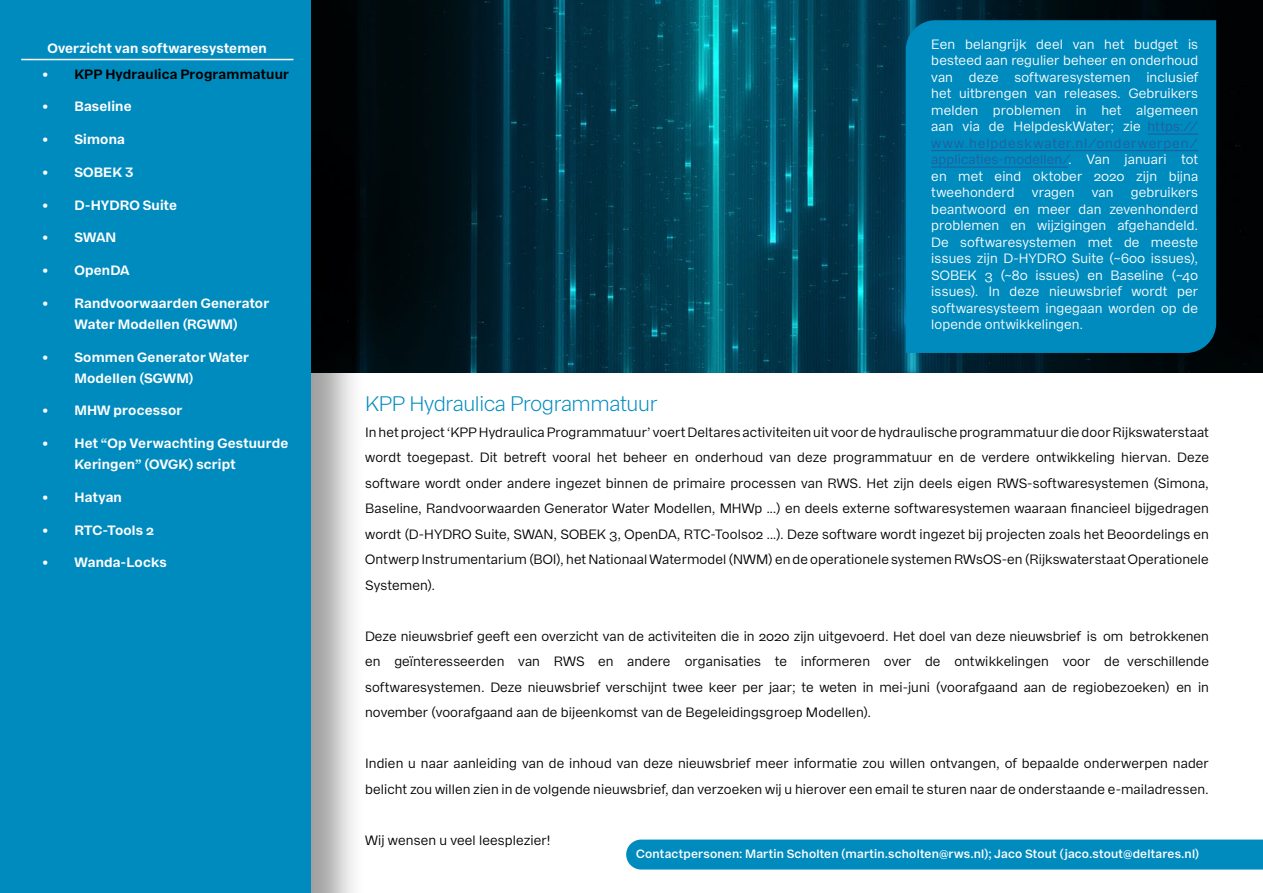
<style>
.page{position:relative;width:1263px;height:893px;background:#fff}
.page>*{position:absolute;margin:0;border:0;box-sizing:border-box;transform-origin:0 0}
.hoofstuk_titel_klein{font:300 21px "Franca";letter-spacing:-.02em;color:#008bbf}
.Platte_tekst{font:13.5px/25.5px "Franca";letter-spacing:.01em;color:#000;text-align:justify}
.Inleiding_rechts_bov{font:13.5px/16.5px "Franca";letter-spacing:.01em;color:#fff;text-align:justify}
.Inhoudsopgave{font:700 13.5px/21px "Franca";letter-spacing:.015em;color:#fff}
.t1{font:700 13.5px "Franca";letter-spacing:.015em;color:#000}
.contactpersonen_balk{font:600 12px "Franca";letter-spacing:.02em;color:#fff}
.s1{color:#fff}
.s2{color:#215e9e}
</style>
<div class="page">
<img style="left:365px;top:0;width:898px;height:372px">
<div style="left:0;top:0;width:365px;height:893px;background:#000;opacity:.38"></div>
<div style="left:0;top:0;width:310px;height:893px;background:#008bbf"></div>
<hr style="left:21px;top:59px;width:272px;height:1px;background:#fff">
<div style="left:906px;top:20px;width:310px;height:333px;background:#008bbf"></div>
<hr style="left:1147px;top:134px;width:51px;height:1px;background:#215e9e">
<hr style="left:931px;top:150px;width:267px;height:1px;background:#215e9e">
<hr style="left:931px;top:167px;width:137px;height:1px;background:#215e9e">
<div style="left:626px;top:839px;width:637px;height:30px;background:#008bbf"></div>
<p class="Inhoudsopgave" style="left:47px;top:38px;width:221px">Overzicht van softwaresystemen</p>
<p class="t1" style="left:43px;top:65px;width:248px"><span class="s1">•</span> KPP Hydraulica Programmatuur</p>
<p class="Inhoudsopgave" style="left:43px;top:96px;width:91px">• Baseline</p>
<p class="Inhoudsopgave" style="left:43px;top:129px;width:84px">• Simona</p>
<p class="Inhoudsopgave" style="left:43px;top:162px;width:92px">• SOBEK 3</p>
<p class="Inhoudsopgave" style="left:43px;top:194px;width:136px">• D-HYDRO Suite</p>
<p class="Inhoudsopgave" style="left:43px;top:227px;width:75px">• SWAN</p>
<p class="Inhoudsopgave" style="left:43px;top:260px;width:89px">• OpenDA</p>
<p class="Inhoudsopgave" style="left:43px;top:293px;width:228px;text-align:center">• Randvoorwaarden Generator<br>Water Modellen (RGWM)</p>
<p class="Inhoudsopgave" style="left:74px;top:346px;width:176px;text-indent:-32px">• Sommen Generator Water<br>Modellen (SGWM)</p>
<p class="Inhoudsopgave" style="left:43px;top:400px;width:141px">• MHW processor</p>
<p class="Inhoudsopgave" style="left:74px;top:433px;width:215px;text-indent:-32px">• Het “Op Verwachting Gestuurde<br>Keringen” (OVGK) script</p>
<p class="Inhoudsopgave" style="left:43px;top:487px;width:81px">• Hatyan</p>
<p class="Inhoudsopgave" style="left:43px;top:520px;width:113px">• RTC-Tools 2</p>
<p class="Inhoudsopgave" style="left:43px;top:552px;width:126px">• Wanda-Locks</p>
<p class="Inleiding_rechts_bov" style="left:931px;top:36px;width:268px">Een belangrijk deel van het budget is besteed aan regulier beheer en onderhoud van deze softwaresystemen inclusief het uitbrengen van releases. Gebruikers melden problemen in het algemeen aan via de HelpdeskWater; zie <span class="s2">https:// www.helpdeskwater.nl/onderwerpen/ applicaties-modellen/</span>. Van januari tot en met eind oktober 2020 zijn bijna tweehonderd</p>
<p class="Inleiding_rechts_bov" style="left:931px;top:184px;width:268px;text-indent:199px">gebruikers beantwoord en meer dan zevenhonderd problemen en wijzigingen afgehandeld.<br>De softwaresystemen met de meeste issues zijn D-HYDRO Suite (~600 issues), SOBEK 3 (~80 issues) en Baseline (~40 issues). In deze nieuwsbrief wordt per softwaresysteem ingegaan worden op de lopende ontwikkelingen.</p>
<p class="Inleiding_rechts_bov" style="left:1032px;top:184px;width:44px">vragen</p>
<p class="Inleiding_rechts_bov" style="left:1092px;top:184px;width:23px">van</p>
<p class="hoofstuk_titel_klein" style="left:365px;top:391px;width:294px">KPP Hydraulica Programmatuur</p>
<p class="Platte_tekst" style="left:365px;top:419px;width:845px">In het project ‘KPP Hydraulica Programmatuur’ voert Deltares activiteiten uit voor de hydraulische programmatuur die door Rijkswaterstaat wordt toegepast. Dit betreft vooral het beheer en onderhoud van deze programmatuur en de verdere ontwikkeling hiervan. Deze software wordt onder andere ingezet binnen de primaire processen van RWS. Het zijn deels eigen RWS-softwaresystemen (Simona, Baseline, Randvoorwaarden Generator Water Modellen, MHWp ...) en deels externe softwaresystemen waaraan financieel bijgedragen wordt (D-HYDRO Suite, SWAN, SOBEK 3, OpenDA, RTC-Toolso2 ...). Deze software wordt ingezet bij projecten zoals het Beoordelings en Ontwerp Instrumentarium (BOI), het Nationaal Watermodel (NWM) en de operationele systemen RWsOS-en (Rijkswaterstaat Operationele Systemen).</p>
<p class="Platte_tekst" style="left:365px;top:623px;width:845px">Deze nieuwsbrief geeft een overzicht van de activiteiten die in 2020 zijn uitgevoerd. Het doel van deze nieuwsbrief is om betrokkenen en geïnteresseerden van RWS en andere organisaties te informeren over de ontwikkelingen voor de verschillende softwaresystemen. Deze nieuwsbrief verschijnt twee keer per jaar; te weten in mei-juni (voorafgaand aan de regiobezoeken) en in november (voorafgaand aan de bijeenkomst van de Begeleidingsgroep Modellen).</p>
<p class="Platte_tekst" style="left:365px;top:751px;width:845px">Indien u naar aanleiding van de inhoud van deze nieuwsbrief meer informatie zou willen ontvangen, of bepaalde onderwerpen nader belicht zou willen zien in de volgende nieuwsbrief, dan verzoeken wij u hierover een email te sturen naar de onderstaande e-mailadressen.</p>
<p class="Platte_tekst" style="left:365px;top:827px;width:187px">Wij wensen u veel leesplezier!</p>
<p class="contactpersonen_balk" style="left:636px;top:846px;width:565px">Contactpersonen: Martin Scholten (martin.scholten@rws.nl); Jaco Stout (jaco.stout@deltares.nl)</p>
</div>
